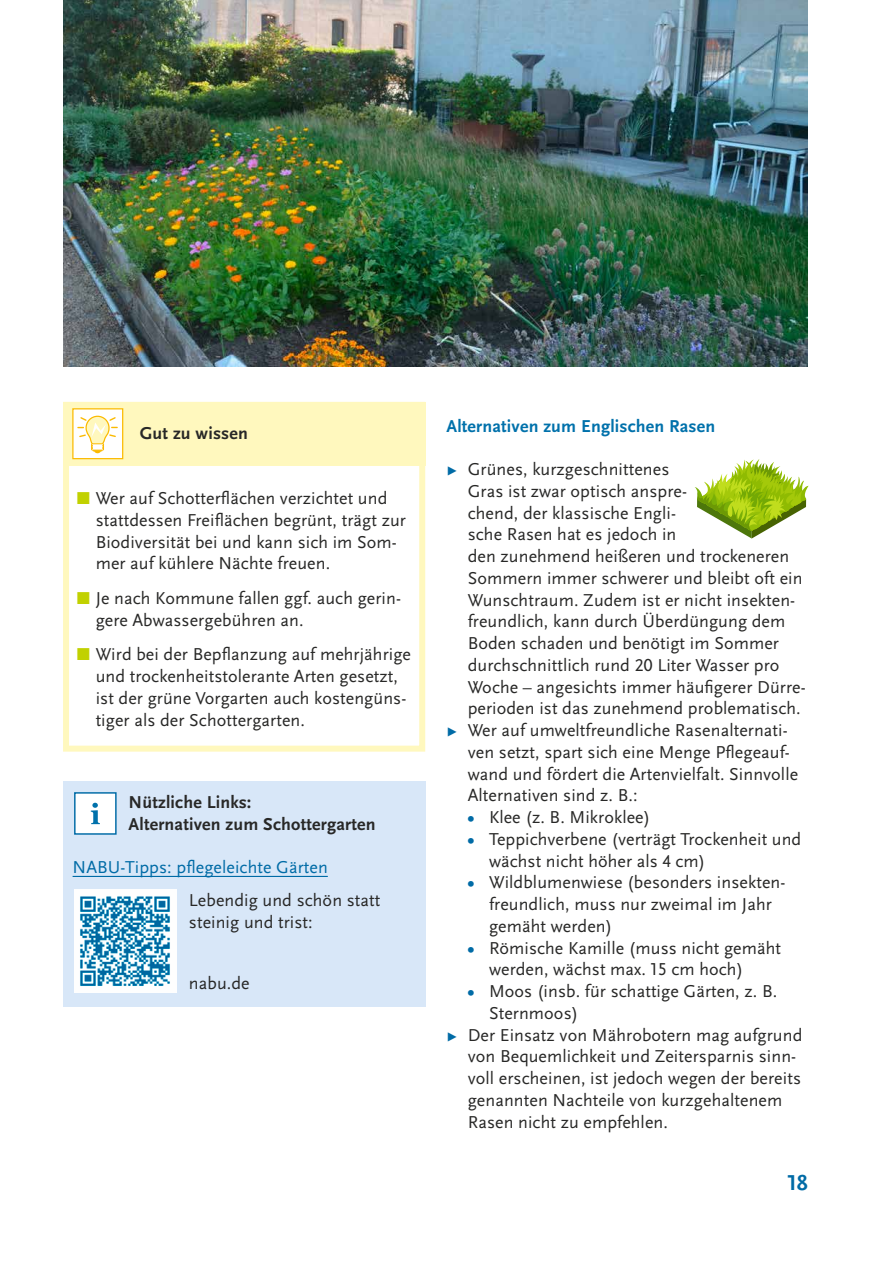
<style>
.page{position:relative;width:893px;height:1263px;background:#fff}
.page>*{position:absolute;margin:0;border:0;box-sizing:border-box;transform-origin:0 0}
.t1{font:700 22.5px "Scala Sans Pro";color:#006ba6}
.Text_Tabelle{font:18px/21.8px "Scala Sans Pro";letter-spacing:.005em;color:#282827}
.Text_Tabelle-2{font:700 18px/21.8px "Scala Sans Pro";letter-spacing:.01em;color:#282827}
.Text_Tabelle-3{font:18px "Scala Sans Pro";letter-spacing:.005em;color:#006ba6}
.t2{font:700 18px "Scala Sans Pro";letter-spacing:.01em;color:#0071ab}
.s1{color:#c1d100}
.s2{color:#006ba6}
.s3{font-weight:700;color:#006ba6}
</style>
<div class="page">
<div style="left:63px;top:402px;width:362px;height:64px;background:#fff8be"></div>
<div style="left:63px;top:402px;width:362px;height:350px;border:6px solid #fff8be"></div>
<div style="left:72px;top:408px;width:51px;height:51px;background:#fff;border:1px solid #fbba00"></div>
<svg style="left:77px;top:415px;width:41px;height:38px"></svg>
<img style="left:63px;top:0;width:745px;height:366px">
<div style="left:63px;top:781px;width:362px;height:225px;background:#d8e7f8"></div>
<div style="left:74px;top:792px;width:43px;height:43px;background:#fff;border:1px solid #006ba6"></div>
<svg style="left:91px;top:803px;width:9px;height:21px"></svg>
<hr style="left:73px;top:876px;width:255px;height:1px;background:#006ba6">
<img style="left:74px;top:890px;width:102px;height:102px">
<svg style="left:695px;top:459px;width:114px;height:79px"></svg>
<p class="Text_Tabelle-2" style="left:140px;top:422px;width:110px">Gut zu wissen</p>
<p class="Text_Tabelle" style="left:96px;top:487px;width:312px;text-indent:-21px"><span class="s1">■</span> Wer auf Schotterflächen verzichtet und stattdessen Freiflächen begrünt, trägt zur Biodiversität bei und kann sich im Som&shy;mer auf kühlere Nächte freuen.</p>
<p class="Text_Tabelle" style="left:96px;top:587px;width:307px;text-indent:-21px"><span class="s1">■</span> Je nach Kommune fallen ggf. auch gerin&shy;gere Abwassergebühren an.</p>
<p class="Text_Tabelle" style="left:96px;top:644px;width:317px;text-indent:-21px"><span class="s1">■</span> Wird bei der Bepflanzung auf mehrjährige und trockenheitstolerante Arten gesetzt, ist der grüne Vorgarten auch kostengüns&shy;tiger als der Schottergarten.</p>
<p class="Text_Tabelle-2" style="left:129px;top:792px;width:248px">Nützliche Links:<br>Alternativen zum Schottergarten</p>
<p class="Text_Tabelle-3" style="left:73px;top:857px;width:257px">NABU-Tipps: pflegeleichte Gärten</p>
<p class="Text_Tabelle" style="left:189px;top:889px;width:193px">Lebendig und schön statt steinig und trist:</p>
<p class="Text_Tabelle" style="left:189px;top:972px;width:62px">nabu.de</p>
<h3 class="t2" style="left:446px;top:415px;width:270px">Alternativen zum Englischen Rasen</h3>
<p class="Text_Tabelle" style="left:468px;top:458px;width:339px;text-indent:-21px"><span class="s2">▸</span> Grünes, kurzgeschnittenes<br>Gras ist zwar optisch anspre-<br>chend, der klassische Engli-<br>sche Rasen hat es jedoch in<br>den zunehmend heißeren und trockeneren Sommern immer schwerer und bleibt oft ein Wunschtraum. Zudem ist er nicht insekten&shy;freundlich, kann durch Überdüngung dem Boden schaden und benötigt im Sommer durchschnittlich rund 20 Liter Wasser pro Woche – angesichts immer häufigerer Dürre&shy;perioden ist das zunehmend problematisch.</p>
<p class="Text_Tabelle" style="left:468px;top:719px;width:332px;text-indent:-21px"><span class="s2">▸</span> Wer auf umweltfreundliche Rasenalternati&shy;ven setzt, spart sich eine Menge Pflegeauf&shy;wand und fördert die Artenvielfalt. Sinnvolle Alternativen sind z. B.:</p>
<p class="Text_Tabelle" style="left:468px;top:806px;width:184px"><span class="s3">•</span> Klee (z. B. Mikroklee)</p>
<p class="Text_Tabelle" style="left:489px;top:828px;width:314px;text-indent:-21px"><span class="s3">•</span> Teppichverbene (verträgt Trockenheit und wächst nicht höher als 4 cm)</p>
<p class="Text_Tabelle" style="left:489px;top:872px;width:298px;text-indent:-21px"><span class="s3">•</span> Wildblumenwiese (besonders insekten&shy;freundlich, muss nur zweimal im Jahr gemäht werden)</p>
<p class="Text_Tabelle" style="left:489px;top:937px;width:294px;text-indent:-21px"><span class="s3">•</span> Römische Kamille (muss nicht gemäht werden, wächst max. 15 cm hoch)</p>
<p class="Text_Tabelle" style="left:489px;top:980px;width:290px;text-indent:-21px"><span class="s3">•</span> Moos (insb. für schattige Gärten, z. B.<br>Sternmoos)</p>
<p class="Text_Tabelle" style="left:468px;top:1024px;width:336px;text-indent:-21px"><span class="s2">▸</span> Der Einsatz von Mährobotern mag aufgrund von Bequemlichkeit und Zeitersparnis sinn&shy;voll erscheinen, ist jedoch wegen der bereits genannten Nachteile von kurzgehaltenem Rasen nicht zu empfehlen.</p>
<p class="t1" style="left:787px;top:1170px;width:22px">18</p>
</div>
